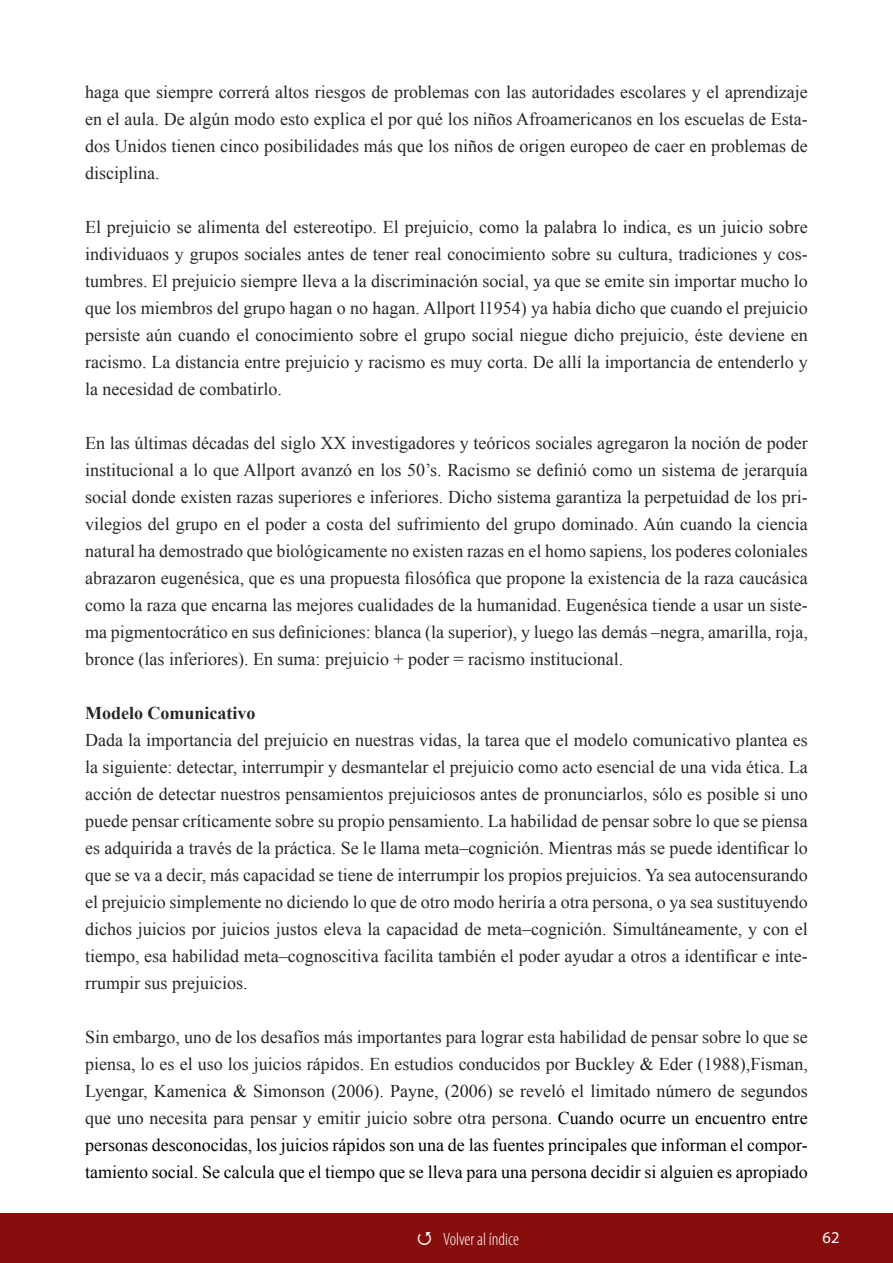
<style>
.page{position:relative;width:893px;height:1263px;background:#fff}
.page>*{position:absolute;margin:0;border:0;box-sizing:border-box;transform-origin:0 0}
.t1{font:18px/27px "Times New Roman";color:#292526;text-align:justify}
.t2{font:18px/27px "Times New Roman";color:#000;text-align:justify}
.t3{font:700 18px "Times New Roman";color:#292526}
.t4{font:300 condensed 18px "Myriad Pro";color:#fff}
.t5{font:16.5px "Myriad Pro";color:#fff}
.s1{color:#292526}
.s2{color:#222}
</style>
<div class="page">
<div style="left:0;top:1213px;width:893px;height:49px;background:#860f0d"></div>
<p class="t1" style="left:85px;top:78px;width:724px">haga que siempre correrá altos riesgos de problemas con las autoridades escolares y el aprendizaje en el aula. De algún modo esto explica el por qué los niños Afroamericanos en los escuelas de Esta&shy;dos Unidos tienen cinco posibilidades más que los niños de origen europeo de caer en problemas de disciplina.</p>
<p class="t1" style="left:85px;top:213px;width:724px">El prejuicio se alimenta del estereotipo. El prejuicio, como la palabra lo indica, es un juicio sobre individuaos y grupos sociales antes de tener real conocimiento sobre su cultura, tradiciones y cos&shy;tumbres. El prejuicio siempre lleva a la discriminación social, ya que se emite sin importar mucho lo que los miembros del grupo hagan o no hagan. Allport l1954) ya había dicho que cuando el prejuicio persiste aún cuando el conocimiento sobre el grupo social niegue dicho prejuicio, éste deviene en racismo. La distancia entre prejuicio y racismo es muy corta. De allí la importancia de entenderlo y la necesidad de combatirlo.</p>
<p class="t1" style="left:85px;top:429px;width:724px">En las últimas décadas del siglo XX investigadores y teóricos sociales agregaron la noción de poder institucional a lo que Allport avanzó en los 50’s. Racismo se definió como un sistema de jerarquía social donde existen razas superiores e inferiores. Dicho sistema garantiza la perpetuidad de los pri&shy;vilegios del grupo en el poder a costa del sufrimiento del grupo dominado. Aún cuando la ciencia natural ha demostrado que biológicamente no existen razas en el homo sapiens, los poderes coloniales abrazaron eugenésica, que es una propuesta filosófica que propone la existencia de la raza caucásica como la raza que encarna las mejores cualidades de la humanidad. Eugenésica tiende a usar un siste&shy;ma pigmentocrático en sus definiciones: blanca (la superior), y luego las demás –negra, amarilla, roja, bronce (las inferiores). En suma: prejuicio + poder = racismo institucional.</p>
<p class="t3" style="left:85px;top:700px;width:172px">Modelo Comunicativo</p>
<p class="t1" style="left:85px;top:726px;width:724px">Dada la importancia del prejuicio en nuestras vidas, la tarea que el modelo comunicativo plantea es la siguiente: detectar, interrumpir y desmantelar el prejuicio como acto esencial de una vida ética. La acción de detectar nuestros pensamientos prejuiciosos antes de pronunciarlos, sólo es posible si uno puede pensar críticamente sobre su propio pensamiento. La habilidad de pensar sobre lo que se piensa es adquirida a través de la práctica. Se le llama meta–cognición. Mientras más se puede identificar lo que se va a decir, más capacidad se tiene de interrumpir los propios prejuicios. Ya sea autocensurando el prejuicio simplemente no diciendo lo que de otro modo heriría a otra persona, o ya sea sustituyendo dichos juicios por juicios justos eleva la capacidad de meta–cognición. Simultáneamente, y con el tiempo, esa habilidad meta–cognoscitiva facilita también el poder ayudar a otros a identificar e inte&shy;rrumpir sus prejuicios.</p>
<p class="t2" style="left:85px;top:1023px;width:724px"><span class="s1">Sin embargo, uno de los desafíos más importantes para lograr esta habilidad de pensar sobre lo que se piensa, lo es el uso los juicios rápidos. En estudios conducidos por</span> <span class="s2">Buckley &amp; Eder (1988),Fisman, Lyengar, Kamenica &amp; Simonson (2006). Payne, (2006) se reveló el limitado número de segundos que uno necesita para pensar y emitir juicio sobre otra persona.</span> Cuando ocurre un encuentro entre personas desconocidas, los juicios rápidos son una de las fuentes principales que informan el compor&shy;tamiento social. Se calcula que el tiempo que se lleva para una persona decidir si alguien es apropiado</p>
<p class="t4" style="left:443px;top:1229px;width:77px">Volver al índice</p>
<p class="t5" style="left:823px;top:1227px;width:18px">62</p>
</div>
